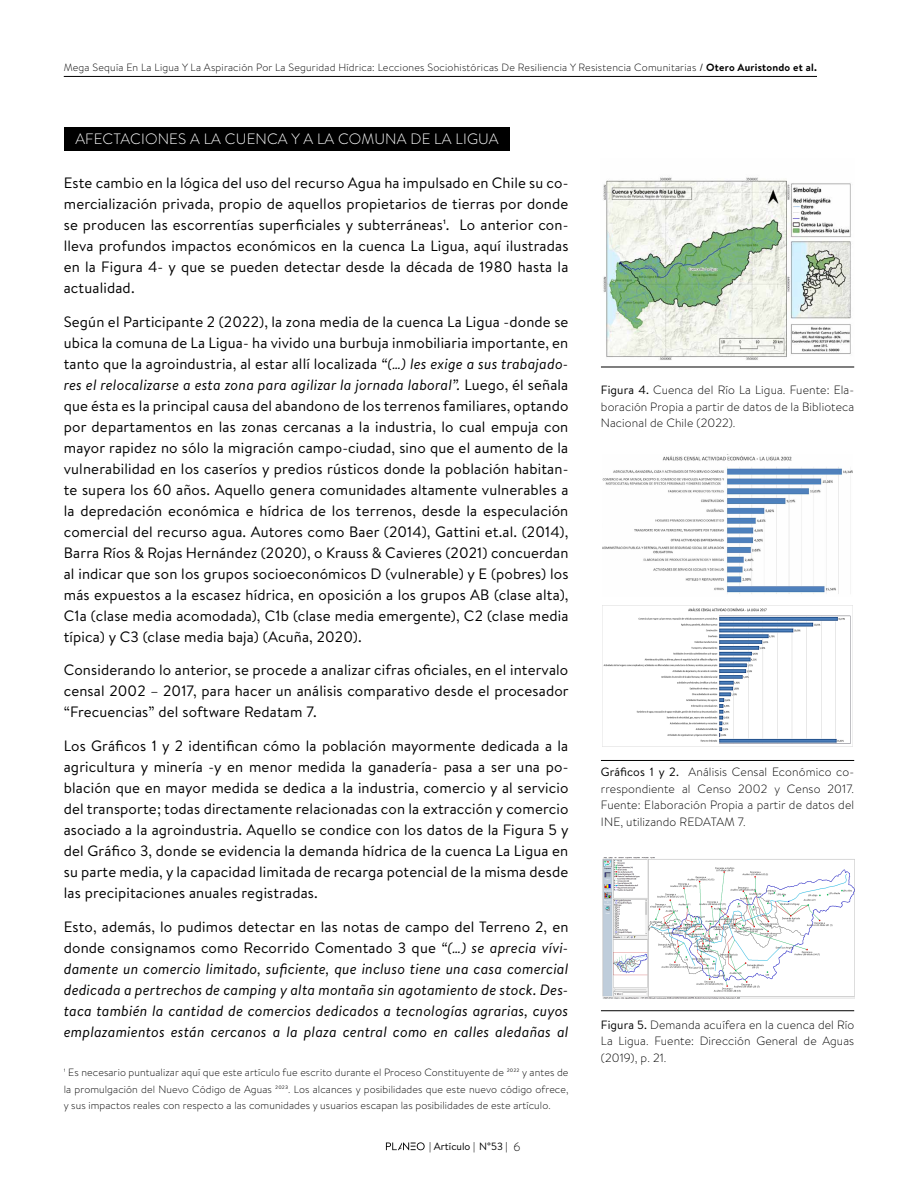
<style>
.page{position:relative;width:918px;height:1188px;background:#fff}
.page>*{position:absolute;margin:0;border:0;box-sizing:border-box;transform-origin:0 0}
.t1{font:15px/21px "Brandon Text";letter-spacing:.01em;color:#000;text-align:justify}
.t2{font:italic 15px/21px "Brandon Text";letter-spacing:.01em;color:#000;text-align:justify}
.t3{font:300 15px "Brandon Text";letter-spacing:.01em;color:#fff}
.t4{font:300 12px/16.5px "Brandon Text";letter-spacing:.01em;color:#000;text-align:justify}
.t5{font:300 10.5px/16.5px "Brandon Text";letter-spacing:.02em;color:#000;text-align:justify}
.t6{font:10.5px "Brandon Text";color:#000}
.s1{font-weight:400}
.s2{font-weight:700}
.s3{font-style:italic}
.s4{font-style:normal}
.s5{font-weight:300;font-size:12px}
</style>
<div class="page">
<hr style="left:64px;top:76px;width:753px;height:1px;background:#000">
<svg style="left:386px;top:1142px;width:39px;height:8px"></svg>
<div style="left:64px;top:128px;width:445px;height:23px;background:#000"></div>
<img style="left:601px;top:177px;width:253px;height:190px">
<img style="left:602px;top:857px;width:252px;height:141px">
<img style="left:603px;top:606px;width:250px;height:140px">
<img style="left:602px;top:455px;width:251px;height:139px">
<hr style="left:601px;top:367px;width:253px;height:1px;background:#000">
<hr style="left:601px;top:1010px;width:253px;height:1px;background:#000">
<hr style="left:601px;top:760px;width:253px;height:1px;background:#000">
<p class="t5" style="left:64px;top:59px;width:755px">Mega Sequía En La Ligua Y La Aspiración Por La Seguridad Hídrica: Lecciones Sociohistóricas De Resiliencia Y Resistencia Comunitarias <span class="s1">/</span> <span class="s2">Otero Auristondo et al.</span></p>
<p class="t3" style="left:75px;top:129px;width:425px">AFECTACIONES A LA CUENCA Y A LA COMUNA DE LA LIGUA</p>
<p class="t1" style="left:64px;top:172px;width:506px">Este cambio en la lógica del uso del recurso Agua ha impulsado en Chile su co&shy;mercialización privada, propio de aquellos propietarios de tierras por donde se producen las escorrentías superficiales y subterráneas1. Lo anterior con&shy;lleva profundos impactos económicos en la cuenca La Ligua, aquí ilustradas en la Figura 4- y que se pueden detectar desde la década de 1980 hasta la actualidad.</p>
<p class="t1" style="left:64px;top:311px;width:506px">Según el Participante 2 (2022), la zona media de la cuenca La Ligua -donde se ubica la comuna de La Ligua- ha vivido una burbuja inmobiliaria importante, en tanto que la agroindustria, al estar allí localizada <span class="s3">“(…) les exige a sus trabajado&shy;res el relocalizarse a esta zona para agilizar la jornada laboral”.</span> Luego, él señala que ésta es la principal causa del abandono de los terrenos familiares, optando por departamentos en las zonas cercanas a la industria, lo cual empuja con mayor rapidez no sólo la migración campo-ciudad, sino que el aumento de la vulnerabilidad en los caseríos y predios rústicos donde la población habitan&shy;te supera los 60 años. Aquello genera comunidades altamente vulnerables a la depredación económica e hídrica de los terrenos, desde la especulación comercial del recurso agua. Autores como Baer (2014), Gattini et.al. (2014), Barra Ríos &amp; Rojas Hernández (2020), o Krauss &amp; Cavieres (2021) concuerdan al indicar que son los grupos socioeconómicos D (vulnerable) y E (pobres) los más expuestos a la escasez hídrica, en oposición a los grupos AB (clase alta), C1a (clase media acomodada), C1b (clase media emergente), C2 (clase media típica) y C3 (clase media baja) (Acuña, 2020).</p>
<p class="t1" style="left:64px;top:659px;width:506px">Considerando lo anterior, se procede a analizar cifras oficiales, en el intervalo censal 2002 – 2017, para hacer un análisis comparativo desde el procesador “Frecuencias” del software Redatam 7.</p>
<p class="t1" style="left:64px;top:735px;width:507px">Los Gráficos 1 y 2 identifican cómo la población mayormente dedicada a la agricultura y minería -y en menor medida la ganadería- pasa a ser una po&shy;blación que en mayor medida se dedica a la industria, comercio y al servicio del transporte; todas directamente relacionadas con la extracción y comercio asociado a la agroindustria. Aquello se condice con los datos de la Figura 5 y del Gráfico 3, donde se evidencia la demanda hídrica de la cuenca La Ligua en su parte media, y la capacidad limitada de recarga potencial de la misma desde las precipitaciones anuales registradas.</p>
<p class="t2" style="left:64px;top:916px;width:506px"><span class="s4">Esto, además, lo pudimos detectar en las notas de campo del Terreno 2, en donde consignamos como Recorrido Comentado 3 que</span> “(…) se aprecia vívi&shy;damente un comercio limitado, suficiente, que incluso tiene una casa comercial dedicada a pertrechos de camping y alta montaña sin agotamiento de stock. Des&shy;taca también la cantidad de comercios dedicados a tecnologías agrarias, cuyos emplazamientos están cercanos a la plaza central como en calles aledañas al</p>
<p class="t5" style="left:64px;top:1064px;width:506px">1 Es necesario puntualizar aquí que este artículo fue escrito durante el Proceso Constituyente de 2022 y antes de la promulgación del Nuevo Código de Aguas 2023. Los alcances y posibilidades que este nuevo código ofrece, y sus impactos reales con respecto a las comunidades y usuarios escapan las posibilidades de este artículo.</p>
<p class="t6" style="left:429px;top:1139px;width:93px">| Artículo | N°53 | <span class="s5">6</span></p>
<p class="t4" style="left:601px;top:381px;width:255px"><span class="s1">Figura 4.</span> Cuenca del Río La Ligua. Fuente: Ela&shy;boración Propia a partir de datos de la Biblioteca Nacional de Chile (2022).</p>
<p class="t4" style="left:601px;top:764px;width:255px"><span class="s1">Gráficos 1 y 2.</span> Análisis Censal Económico co&shy;rrespondiente al Censo 2002 y Censo 2017.<br>Fuente: Elaboración Propia a partir de datos del INE, utilizando REDATAM 7.</p>
<p class="t4" style="left:601px;top:1016px;width:255px"><span class="s1">Figura 5.</span> Demanda acuífera en la cuenca del Río La Ligua. Fuente: Dirección General de Aguas (2019), p. 21.</p>
</div>
